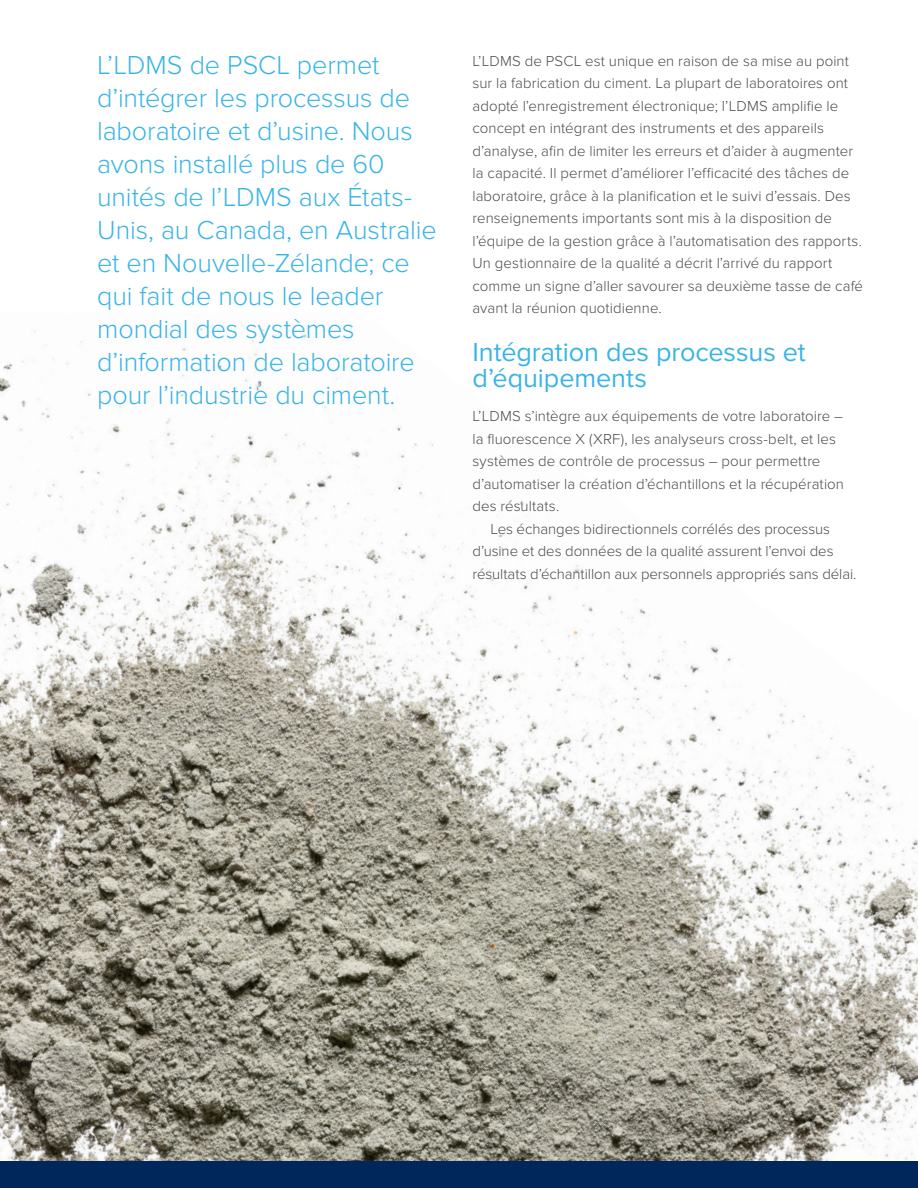
<style>
.page{position:relative;width:918px;height:1188px;background:#fff}
.page>*{position:absolute;margin:0;border:0;box-sizing:border-box;transform-origin:0 0}
.t1{font:300 27px/33px "Proxima Nova";letter-spacing:-.005em;color:#39b4e7}
.t2{font:27px/25.5px "Proxima Nova";letter-spacing:-.005em;color:#39b4e7}
.t3{font:300 15px/22.5px "Proxima Nova";letter-spacing:.005em;color:#4b4c4d}
</style>
<div class="page">
<img style="left:0;top:324px;width:918px;height:837px">
<div style="left:0;top:1161px;width:918px;height:27px;background:#00275b"></div>
<p class="t1" style="left:97px;top:49px;width:341px">L’LDMS de PSCL permet d’intégrer les processus de laboratoire et d’usine. Nous avons installé plus de 60 unités de l’LDMS aux États-<br>Unis, au Canada, en Australie et en Nouvelle-Zélande; ce qui fait de nous le leader mondial des systèmes d’information de laboratoire pour l’industrie du ciment.</p>
<p class="t3" style="left:472px;top:50px;width:392px">L’LDMS de PSCL est unique en raison de sa mise au point sur la fabrication du ciment. La plupart de laboratoires ont adopté l’enregistrement électronique; l’LDMS amplifie le concept en intégrant des instruments et des appareils d’analyse, afin de limiter les erreurs et d’aider à augmenter la capacité. Il permet d’améliorer l’efficacité des tâches de laboratoire, grâce à la planification et le suivi d’essais. Des renseignements importants sont mis à la disposition de l’équipe de la gestion grâce à l’automatisation des rapports.<br>Un gestionnaire de la qualité a décrit l’arrivé du rapport comme un signe d’aller savourer sa deuxième tasse de café avant la réunion quotidienne.</p>
<h1 class="t2" style="left:472px;top:340px;width:335px">Intégration des processus et d’équipements</h1>
<p class="t3" style="left:472px;top:405px;width:373px">L’LDMS s’intègre aux équipements de votre laboratoire – la fluorescence X (XRF), les analyseurs cross-belt, et les systèmes de contrôle de processus – pour permettre d’automatiser la création d’échantillons et la récupération des résultats.</p>
<p class="t3" style="left:472px;top:518px;width:386px;text-indent:18px">Les échanges bidirectionnels corrélés des processus d’usine et des données de la qualité assurent l’envoi des résultats d’échantillon aux personnels appropriés sans délai.</p>
</div>
